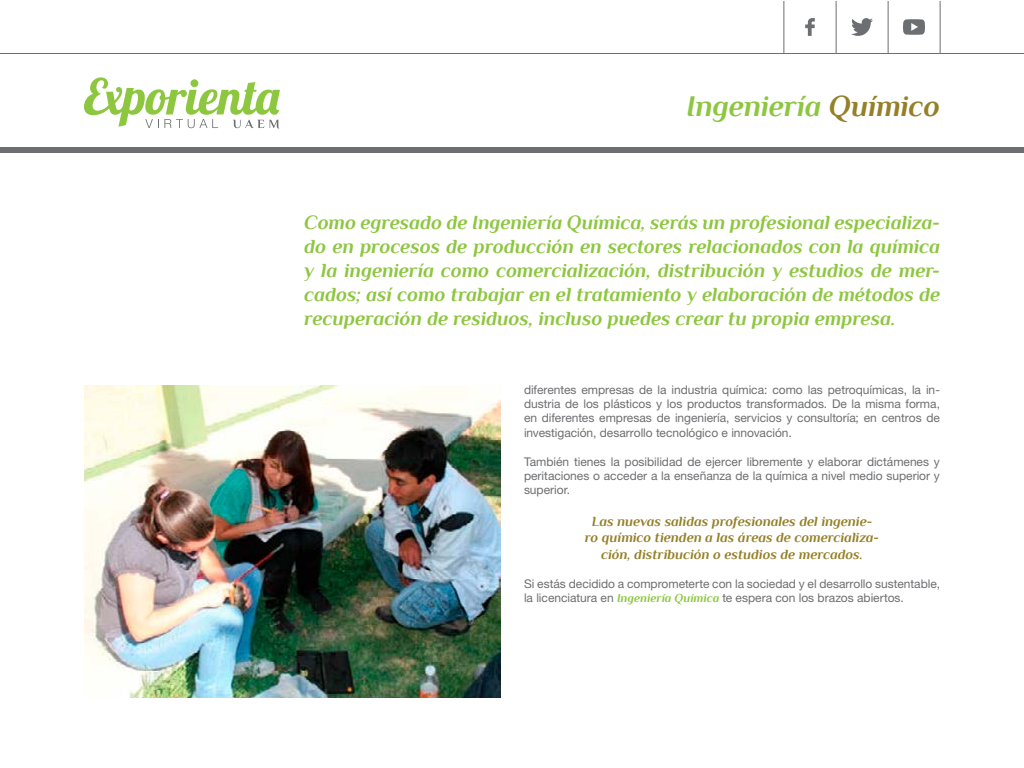
<style>
.page{position:relative;width:1024px;height:768px;background:#fff}
.page>*{position:absolute;margin:0;border:0;box-sizing:border-box;transform-origin:0 0}
.t1{font:italic 700 30px "Philosopher";letter-spacing:-.005em;color:#8dc63f}
.t2{font:italic 700 20px/24px "Philosopher";color:#8dc63f;text-align:justify}
.t3{font:italic 700 14px/16.8px "Philosopher";color:#958028;text-align:center}
.t4{font:12px/14.4px "Helvetica Neue LT Std";letter-spacing:-.005em;color:#6d6e71;text-align:justify}
.s1{color:#958028}
.s2{font-family:"Philosopher";font-weight:700;font-style:italic;color:#8dc63f}
</style>
<div class="page">
<svg style="left:84px;top:77px;width:196px;height:52px"></svg>
<div style="left:0;top:147px;width:1024px;height:6px;background:#6d6e71"></div>
<hr style="left:0;top:53px;width:1024px;height:1px;background:#6d6e71">
<svg style="left:851px;top:18px;width:22px;height:18px"></svg>
<svg style="left:903px;top:19px;width:22px;height:16px"></svg>
<svg style="left:805px;top:18px;width:10px;height:18px"></svg>
<hr style="left:784px;top:1px;width:1px;height:52px;background:#6d6e71">
<hr style="left:836px;top:1px;width:1px;height:52px;background:#6d6e71">
<hr style="left:888px;top:1px;width:1px;height:52px;background:#6d6e71">
<hr style="left:940px;top:1px;width:1px;height:52px;background:#6d6e71">
<img style="left:84px;top:385px;width:416px;height:312px">
<h1 class="t1" style="left:687px;top:91px;width:255px">Ingeniería <span class="s1">Químico</span></h1>
<p class="t2" style="left:304px;top:211px;width:638px">Como egresado de Ingeniería Química, serás un profesional especializa&shy;do en procesos de producción en sectores relacionados con la química y la ingeniería como comercialización, distribución y estudios de mer&shy;cados; así como trabajar en el tratamiento y elaboración de métodos de recuperación de residuos, incluso puedes crear tu propia empresa.</p>
<p class="t4" style="left:524px;top:382px;width:418px">diferentes empresas de la industria química: como las petroquímicas, la in&shy;dustria de los plásticos y los productos transformados. De la misma forma, en diferentes empresas de ingeniería, servicios y consultoría; en centros de investigación, desarrollo tecnológico e innovación.</p>
<p class="t4" style="left:524px;top:454px;width:417px">También tienes la posibilidad de ejercer libremente y elaborar dictámenes y peritaciones o acceder a la enseñanza de la química a nivel medio superior y superior.</p>
<p class="t3" style="left:585px;top:513px;width:296px">Las nuevas salidas profesionales del ingenie&shy;ro químico tienden a las áreas de comercializa&shy;ción, distribución o estudios de mercados.</p>
<p class="t4" style="left:524px;top:576px;width:418px">Si estás decidido a comprometerte con la sociedad y el desarrollo sustentable, la licenciatura en <span class="s2">Ingeniería Química</span> te espera con los brazos abiertos.</p>
</div>
